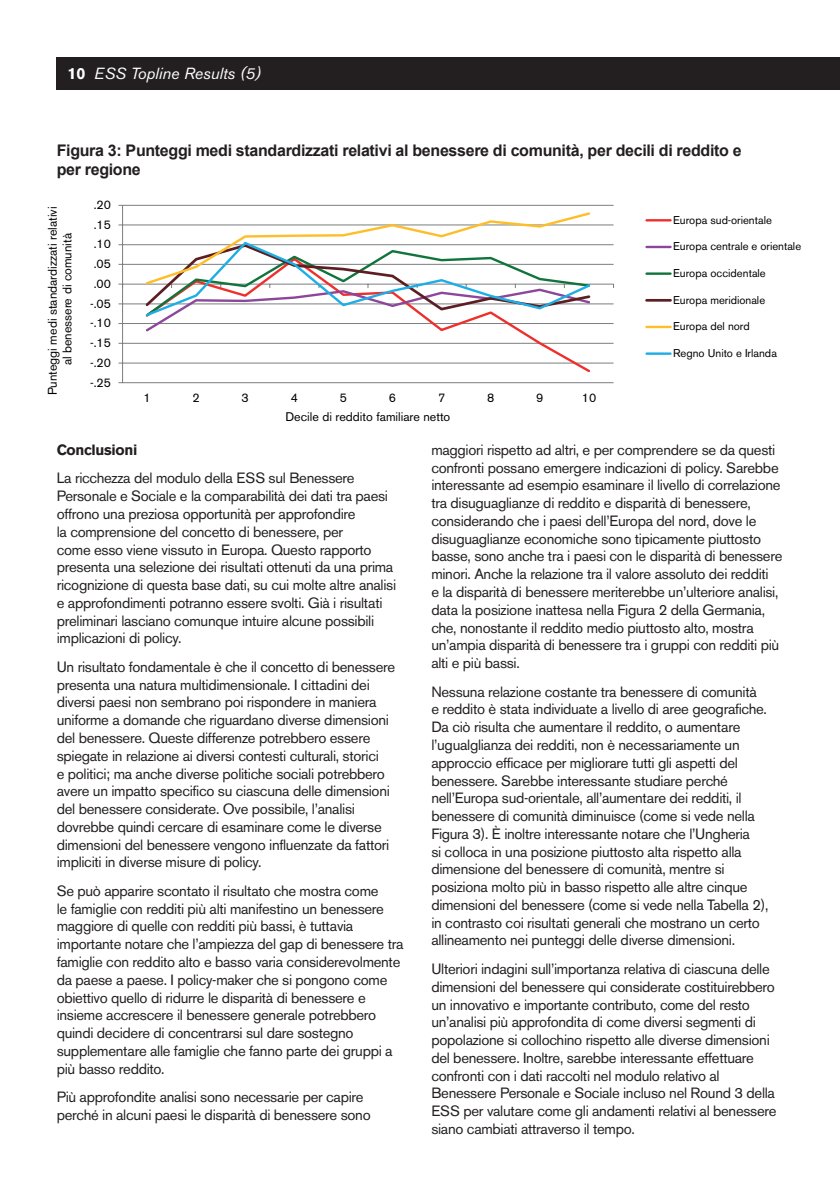
<style>
.page{position:relative;width:840px;height:1191px;background:#fff}
.page>*{position:absolute;margin:0;border:0;box-sizing:border-box;transform-origin:0 0}
.t1{font:700 16px/19.2px "Arial";letter-spacing:-.02em;color:#231f20}
.t2{font:italic 16px "Akzidenz Grotesk BE";color:#fff}
.t3{font:14.8px/17.8px "Akzidenz Grotesk BE";letter-spacing:-.02em;color:#231f20}
.t4{font:700 14.8px "Akzidenz Grotesk BE";letter-spacing:-.02em;color:#231f20}
.t5{font:12.4px/14.8px "Akzidenz Grotesk BE";color:#000001;text-align:center}
.t6{font:11.2px "Akzidenz Grotesk BE";color:#000001}
.s1{font-weight:700;font-style:normal}
</style>
<div class="page">
<div style="left:57px;top:57px;width:782px;height:33px;background:#231f20"></div>
<hr style="left:122px;top:205px;width:491px;height:1px;background:#7b7e7f">
<hr style="left:122px;top:224px;width:491px;height:1px;background:#7b7e7f">
<hr style="left:122px;top:244px;width:491px;height:1px;background:#7b7e7f">
<hr style="left:122px;top:264px;width:491px;height:1px;background:#7b7e7f">
<hr style="left:122px;top:303px;width:491px;height:1px;background:#7b7e7f">
<hr style="left:122px;top:323px;width:491px;height:1px;background:#7b7e7f">
<hr style="left:122px;top:343px;width:491px;height:1px;background:#7b7e7f">
<hr style="left:122px;top:362px;width:491px;height:1px;background:#7b7e7f">
<hr style="left:122px;top:382px;width:491px;height:1px;background:#7b7e7f">
<hr style="left:122px;top:205px;width:1px;height:178px;background:#7b7e7f">
<hr style="left:122px;top:284px;width:491px;height:1px;background:#7b7e7f">
<svg style="left:144px;top:263px;width:448px;height:110px"></svg>
<svg style="left:143px;top:212px;width:448px;height:121px"></svg>
<hr style="left:646px;top:219px;width:24px;height:2px;background:#ee302d">
<hr style="left:646px;top:246px;width:24px;height:2px;background:#8c479b">
<hr style="left:646px;top:272px;width:24px;height:3px;background:#10743c">
<hr style="left:646px;top:299px;width:24px;height:3px;background:#5c1e21">
<hr style="left:646px;top:326px;width:24px;height:2px;background:#fdbe28">
<hr style="left:646px;top:352px;width:24px;height:3px;background:#1daee5">
<p class="t2" style="left:68px;top:64px;width:195px"><span class="s1">10</span> ESS Topline Results (5)</p>
<p class="t1" style="left:57px;top:141px;width:686px">Figura 3: Punteggi medi standardizzati relativi al benessere di comunità, per decili di reddito e per regione</p>
<p class="t5" style="left:45px;top:395px;width:190px;rotate:-90deg">Punteggi medi standardizzati relativi al benessere di comunità</p>
<p class="t5" style="left:94px;top:197px;width:19px">.20</p>
<p class="t5" style="left:94px;top:217px;width:19px">.15</p>
<p class="t5" style="left:94px;top:237px;width:19px">.10</p>
<p class="t5" style="left:94px;top:256px;width:19px">.05</p>
<p class="t5" style="left:94px;top:276px;width:19px">.00</p>
<p class="t5" style="left:90px;top:296px;width:23px">-.05</p>
<p class="t5" style="left:90px;top:316px;width:23px">-.10</p>
<p class="t5" style="left:90px;top:335px;width:23px">-.15</p>
<p class="t5" style="left:90px;top:355px;width:23px">-.20</p>
<p class="t5" style="left:90px;top:375px;width:23px">-.25</p>
<p class="t5" style="left:143px;top:391px;width:9px">1</p>
<p class="t5" style="left:192px;top:391px;width:9px">2</p>
<p class="t5" style="left:241px;top:391px;width:9px">3</p>
<p class="t5" style="left:290px;top:391px;width:9px">4</p>
<p class="t5" style="left:339px;top:391px;width:9px">5</p>
<p class="t5" style="left:388px;top:391px;width:9px">6</p>
<p class="t5" style="left:438px;top:391px;width:9px">7</p>
<p class="t5" style="left:487px;top:391px;width:9px">8</p>
<p class="t5" style="left:536px;top:391px;width:9px">9</p>
<p class="t5" style="left:581px;top:391px;width:16px">10</p>
<p class="t5" style="left:285px;top:409px;width:166px">Decile di reddito familiare netto</p>
<p class="t6" style="left:672px;top:213px;width:100px">Europa sud-orientale</p>
<p class="t6" style="left:672px;top:240px;width:130px">Europa centrale e orientale</p>
<p class="t6" style="left:672px;top:266px;width:94px">Europa occidentale</p>
<p class="t6" style="left:672px;top:293px;width:94px">Europa meridionale</p>
<p class="t6" style="left:672px;top:320px;width:78px">Europa del nord</p>
<p class="t6" style="left:672px;top:346px;width:105px">Regno Unito e Irlanda</p>
<p class="t4" style="left:57px;top:441px;width:82px">Conclusioni</p>
<p class="t3" style="left:57px;top:469px;width:340px">La ricchezza del modulo della ESS sul Benessere Personale e Sociale e la comparabilità dei dati tra paesi offrono una preziosa opportunità per approfondire<br>la comprensione del concetto di benessere, per<br>come esso viene vissuto in Europa. Questo rapporto presenta una selezione dei risultati ottenuti da una prima ricognizione di questa base dati, su cui molte altre analisi e approfondimenti potranno essere svolti. Già i risultati preliminari lasciano comunque intuire alcune possibili implicazioni di policy.</p>
<p class="t3" style="left:57px;top:658px;width:340px">Un risultato fondamentale è che il concetto di benessere presenta una natura multidimensionale. I cittadini dei diversi paesi non sembrano poi rispondere in maniera uniforme a domande che riguardano diverse dimensioni del benessere. Queste differenze potrebbero essere spiegate in relazione ai diversi contesti culturali, storici<br>e politici; ma anche diverse politiche sociali potrebbero avere un impatto specifico su ciascuna delle dimensioni del benessere considerate. Ove possibile, l’analisi dovrebbe quindi cercare di esaminare come le diverse dimensioni del benessere vengono influenzate da fattori impliciti in diverse misure di policy.</p>
<p class="t3" style="left:57px;top:882px;width:348px">Se può apparire scontato il risultato che mostra come<br>le famiglie con redditi più alti manifestino un benessere maggiore di quelle con redditi più bassi, è tuttavia importante notare che l’ampiezza del gap di benessere tra famiglie con reddito alto e basso varia considerevolmente da paese a paese. I policy-maker che si pongono come obiettivo quello di ridurre le disparità di benessere e insieme accrescere il benessere generale potrebbero quindi decidere di concentrarsi sul dare sostegno supplementare alle famiglie che fanno parte dei gruppi a più basso reddito.</p>
<p class="t3" style="left:57px;top:1088px;width:315px">Più approfondite analisi sono necessarie per capire perché in alcuni paesi le disparità di benessere sono</p>
<p class="t3" style="left:431px;top:441px;width:352px">maggiori rispetto ad altri, e per comprendere se da questi confronti possano emergere indicazioni di policy. Sarebbe interessante ad esempio esaminare il livello di correlazione tra disuguaglianze di reddito e disparità di benessere, considerando che i paesi dell’Europa del nord, dove le disuguaglianze economiche sono tipicamente piuttosto basse, sono anche tra i paesi con le disparità di benessere minori. Anche la relazione tra il valore assoluto dei redditi<br>e la disparità di benessere meriterebbe un’ulteriore analisi, data la posizione inattesa nella Figura 2 della Germania, che, nonostante il reddito medio piuttosto alto, mostra un’ampia disparità di benessere tra i gruppi con redditi più alti e più bassi.</p>
<p class="t3" style="left:431px;top:682px;width:338px">Nessuna relazione costante tra benessere di comunità<br>e reddito è stata individuate a livello di aree geografiche.<br>Da ciò risulta che aumentare il reddito, o aumentare l’ugualglianza dei redditi, non è necessariamente un approccio efficace per migliorare tutti gli aspetti del benessere. Sarebbe interessante studiare perché nell’Europa sud-orientale, all’aumentare dei redditi, il benessere di comunità diminuisce (come si vede nella Figura 3). È inoltre interessante notare che l’Ungheria<br>si colloca in una posizione piuttosto alta rispetto alla dimensione del benessere di comunità, mentre si posiziona molto più in basso rispetto alle altre cinque dimensioni del benessere (come si vede nella Tabella 2), in contrasto coi risultati generali che mostrano un certo allineamento nei punteggi delle diverse dimensioni.</p>
<p class="t3" style="left:431px;top:960px;width:346px">Ulteriori indagini sull’importanza relativa di ciascuna delle dimensioni del benessere qui considerate costituirebbero un innovativo e importante contributo, come del resto un’analisi più approfondita di come diversi segmenti di popolazione si collochino rispetto alle diverse dimensioni del benessere. Inoltre, sarebbe interessante effettuare confronti con i dati raccolti nel modulo relativo al Benessere Personale e Sociale incluso nel Round 3 della ESS per valutare come gli andamenti relativi al benessere siano cambiati attraverso il tempo.</p>
</div>
